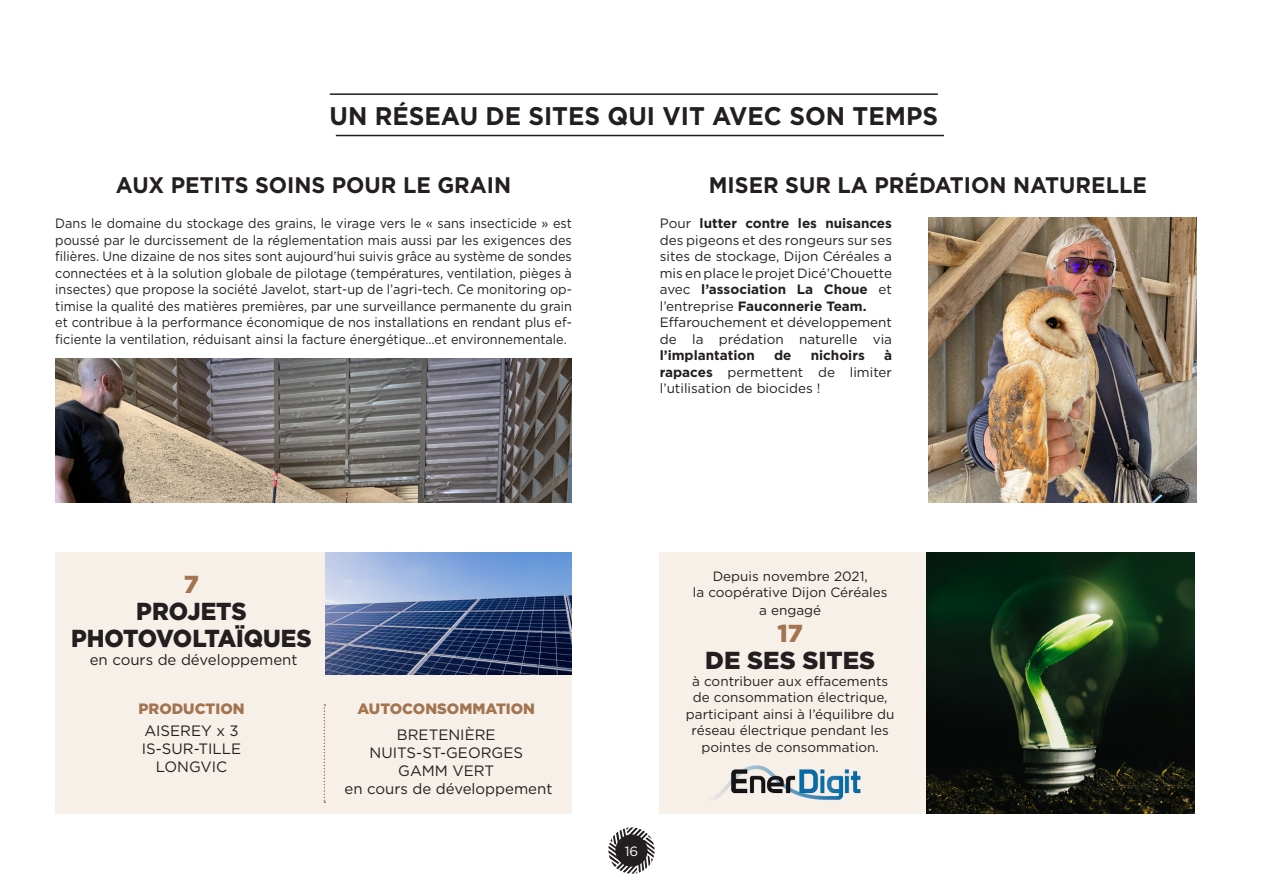
<style>
.page{position:relative;width:1263px;height:893px;background:#fff}
.page>*{position:absolute;margin:0;border:0;box-sizing:border-box;transform-origin:0 0}
.t1{font:700 25.5px "Gotham";color:#231f20;scale:.96 1}
.t2{font:900 24.6px "Gotham";color:#231f20;scale:.95 1}
.t3{font:900 24.6px "Gotham";color:#231f20}
.t4{font:900 24.6px "Gotham";color:#a27450}
.t5{font:700 22.5px "Gotham";color:#231f20;scale:.96 1}
.t6{font:15px "Gotham";color:#231f20}
.t7{font:900 15px "Gotham";color:#a27450}
.t8{font:13.5px/16.5px "Gotham";color:#231f20;text-align:justify;scale:.94 1}
.t9{font:13.5px/16.5px "Gotham";color:#231f20;text-align:justify}
.t10{font:700 13.5px "Gotham";color:#231f20}
.t11{font:13.5px "Gotham";color:#fff}
.s1{font-weight:700}
</style>
<div class="page">
<hr style="left:330px;top:93px;width:608px;height:2px;background:#231f20">
<hr style="left:336px;top:135px;width:608px;height:1px;background:#231f20">
<img style="left:55px;top:358px;width:517px;height:145px">
<div style="left:56px;top:552px;width:516px;height:262px;background:#f7f0e9"></div>
<div style="left:660px;top:552px;width:516px;height:262px;background:#f7f0e9"></div>
<img style="left:325px;top:552px;width:247px;height:123px">
<svg style="left:324px;top:704px;width:1px;height:99px"></svg>
<img style="left:927px;top:552px;width:268px;height:262px">
<img style="left:714px;top:765px;width:147px;height:35px">
<img style="left:928px;top:217px;width:268px;height:286px">
<svg style="left:608px;top:827px;width:46px;height:47px"></svg>
<div style="left:615px;top:834px;width:32px;height:33px;background:#231f20;border-radius:50%"></div>
<p class="t1" style="left:330px;top:99px;width:635px">UN RÉSEAU DE SITES QUI VIT AVEC SON TEMPS</p>
<p class="t5" style="left:116px;top:171px;width:413px">AUX PETITS SOINS POUR LE GRAIN</p>
<p class="t5" style="left:709px;top:171px;width:458px">MISER SUR LA PRÉDATION NATURELLE</p>
<p class="t8" style="left:55px;top:215px;width:551px">Dans le domaine du stockage des grains, le virage vers le « sans insecticide » est poussé par le durcissement de la réglementation mais aussi par les exigences des filières. Une dizaine de nos sites sont aujourd’hui suivis grâce au système de sondes connectées et à la solution globale de pilotage (températures, ventilation, pièges à insectes) que propose la société Javelot, start-up de l’agri-tech. Ce monitoring op&shy;timise la qualité des matières premières, par une surveillance permanente du grain et contribue à la performance économique de nos installations en rendant plus ef&shy;ficiente la ventilation, réduisant ainsi la facture énergétique…et environnementale.</p>
<p class="t9" style="left:660px;top:215px;width:234px">Pour <span class="s1">lutter contre les nuisances </span>des pigeons et des rongeurs sur ses sites de stockage, Dijon Céréales a mis en place le projet Dicé’Chouette avec <span class="s1">l’association La Choue</span> et l’entreprise <span class="s1">Fauconnerie Team.</span></p>
<p class="t9" style="left:660px;top:314px;width:234px">Effarouchement et développement de la prédation naturelle via <span class="s1">l’implantation</span></p>
<p class="t9" style="left:660px;top:347px;width:234px;text-indent:224px"><span class="s1">à rapaces</span> permettent de limiter l’utilisation de biocides !</p>
<p class="t10" style="left:774px;top:346px;width:19px">de</p>
<p class="t10" style="left:811px;top:346px;width:56px">nichoirs</p>
<p class="t4" style="left:184px;top:567px;width:17px">7</p>
<p class="t2" style="left:136px;top:594px;width:118px">PROJETS</p>
<p class="t2" style="left:71px;top:621px;width:255px">PHOTOVOLTAÏQUES</p>
<p class="t6" style="left:90px;top:650px;width:209px">en cours de développement</p>
<p class="t7" style="left:138px;top:698px;width:108px">PRODUCTION</p>
<p class="t6" style="left:144px;top:721px;width:96px">AISEREY x 3</p>
<p class="t6" style="left:142px;top:739px;width:101px">IS-SUR-TILLE</p>
<p class="t6" style="left:156px;top:757px;width:73px">LONGVIC</p>
<p class="t7" style="left:357px;top:698px;width:179px">AUTOCONSOMMATION</p>
<p class="t6" style="left:397px;top:725px;width:100px">BRETENIÈRE</p>
<p class="t6" style="left:369px;top:743px;width:155px">NUITS-ST-GEORGES</p>
<p class="t6" style="left:398px;top:761px;width:97px">GAMM VERT</p>
<p class="t6" style="left:345px;top:779px;width:209px">en cours de développement</p>
<p class="t11" style="left:625px;top:842px;width:15px">16</p>
<p class="t9" style="left:713px;top:567px;width:157px">Depuis novembre 2021,</p>
<p class="t9" style="left:693px;top:584px;width:196px">la coopérative Dijon Céréales</p>
<p class="t9" style="left:759px;top:602px;width:63px">a engagé</p>
<p class="t4" style="left:777px;top:616px;width:27px">17</p>
<p class="t3" style="left:705px;top:643px;width:172px">DE SES SITES</p>
<p class="t9" style="left:686px;top:672px;width:210px;text-align:center">à contribuer aux effacements de consommation électrique, participant ainsi à l’équilibre du réseau électrique pendant les pointes de consommation.</p>
</div>
